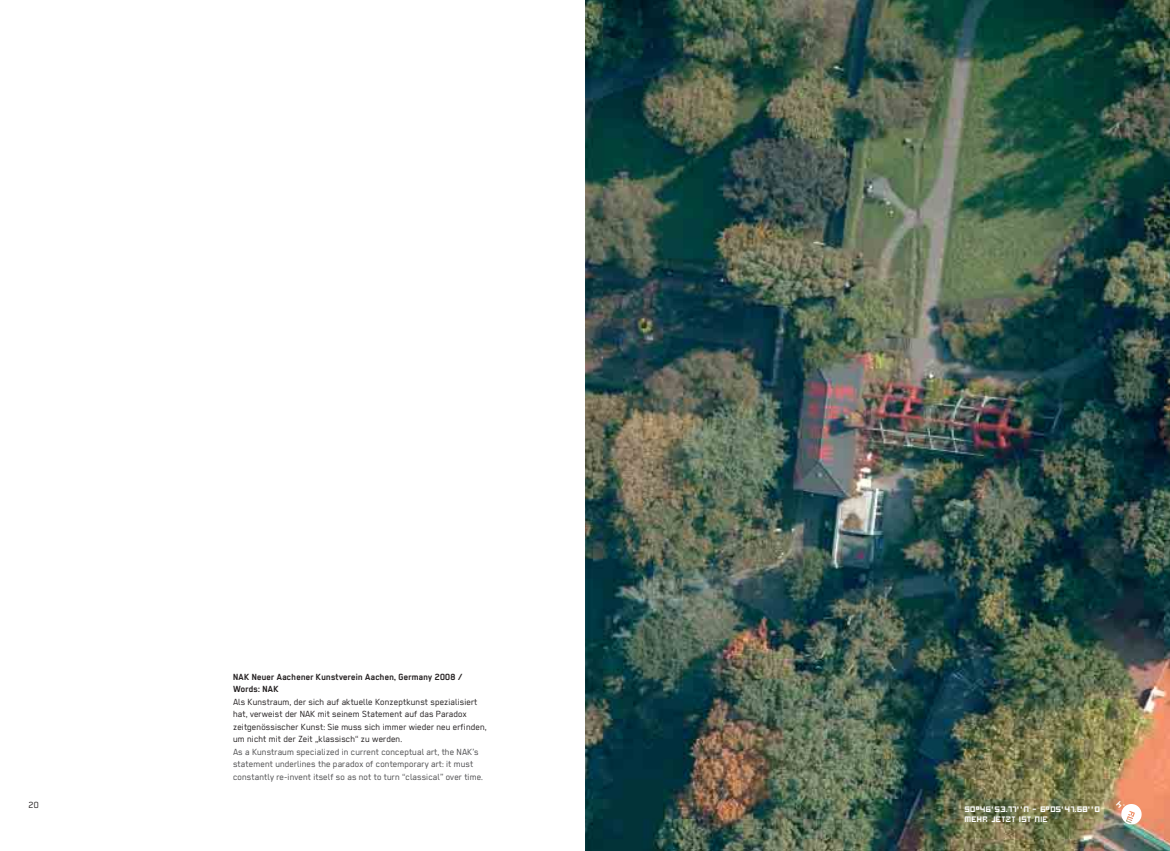
<style>
.page{position:relative;width:1170px;height:851px;background:#fff}
.page>*{position:absolute;margin:0;border:0;box-sizing:border-box;transform-origin:0 0}
.t1{font:10px/12.5px "Regular";color:#231f20}
.t2{font:10px/12.5px "Regular";color:#4c4c4e}
.t3{font:700 10px/12.5px "Regular";color:#231f20}
.t4{font:8.88px/10.5px "Hooge 0555";color:#fff}
</style>
<div class="page">
<img style="left:585px;top:0;width:584px;height:850px">
<svg style="left:1115px;top:800px;width:27px;height:25px"></svg>
<p class="t1" style="left:28px;top:799px;width:12px">20</p>
<p class="t3" style="left:233px;top:671px;width:231px">NAK Neuer Aachener Kunstverein Aachen, Germany 2008 /<br>Words: NAK</p>
<p class="t1" style="left:233px;top:696px;width:255px">Als Kunstraum, der sich auf aktuelle Konzeptkunst spezialisiert hat, verweist der NAK mit seinem Statement auf das Paradox zeitgenössischer Kunst: Sie muss sich immer wieder neu erfinden, um nicht mit der Zeit „klassisch“ zu werden.</p>
<p class="t2" style="left:233px;top:746px;width:251px">As a Kunstraum specialized in current conceptual art, the NAK’s statement underlines the paradox of contemporary art: it must constantly re-invent itself so as not to turn “classical” over time.</p>
<p class="t4" style="left:964px;top:804px;width:137px">50¤46‘53.77‘‘N – 6¤05‘47.68‘‘0<br>MEHR JETZT IST NIE</p>
</div>
